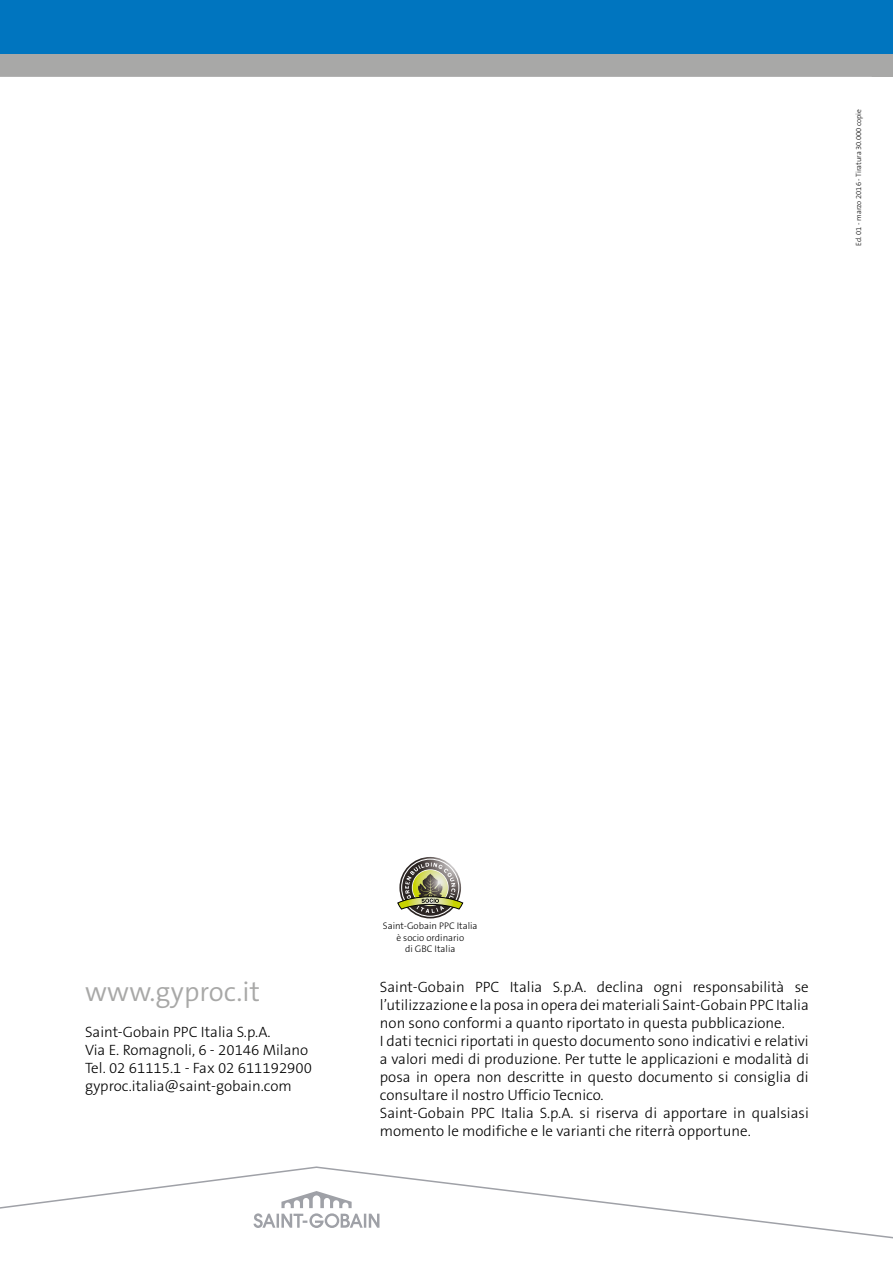
<style>
.page{position:relative;width:893px;height:1263px;background:#fff}
.page>*{position:absolute;margin:0;border:0;box-sizing:border-box;transform-origin:0 0}
.t1{font:300 27.6px "The Sans B4";color:#a8a8a7}
.t2{font:300 15px/18px "The Sans B3";color:#000}
.t3{font:300 9.6px/11.6px "The Sans B3";color:#000;text-align:center}
.t4{font:300 7.5px "The Sans B3";color:#000}
</style>
<div class="page">
<div style="left:0;top:54px;width:872px;height:23px;background:#a8a8a7"></div>
<div style="left:0;top:0;width:893px;height:54px;background:#0075bf"></div>
<div style="left:872px;top:1px;width:21px;height:76px;background:#a8a8a7"></div>
<div style="left:872px;top:0;width:21px;height:54px;background:#0075bf"></div>
<svg style="left:0;top:1166px;width:893px;height:73px"></svg>
<svg style="left:397px;top:858px;width:67px;height:59px"></svg>
<p class="t4" style="left:855px;top:246px;width:139px;rotate:-90deg">Ed. 01 - marzo 2016 - Tiratura 30.000 copie</p>
<h1 class="t1" style="left:85px;top:978px;width:176px">www.gyproc.it</h1>
<p class="t2" style="left:85px;top:1024px;width:228px">Saint-Gobain PPC Italia S.p.A.<br>Via E. Romagnoli, 6 - 20146 Milano Tel. 02 61115.1 - Fax 02 611192900 gyproc.italia@saint-gobain.com</p>
<p class="t3" style="left:383px;top:921px;width:96px">Saint-Gobain PPC Italia è socio ordinario<br>di GBC Italia</p>
<p class="t2" style="left:380px;top:979px;width:430px">Saint-Gobain PPC Italia S.p.A. declina ogni responsabilità se l’utilizzazione e la posa in opera dei materiali Saint-Gobain PPC Italia non sono conformi a quanto riportato in questa pubblicazione.<br>I dati tecnici riportati in questo documento sono indicativi e relativi a valori medi di produzione. Per tutte le applicazioni e modalità di posa in opera non descritte in questo documento si consiglia di consultare il nostro Ufficio Tecnico.<br>Saint-Gobain PPC Italia S.p.A. si riserva di apportare in qualsiasi momento le modifiche e le varianti che riterrà opportune.</p>
</div>
